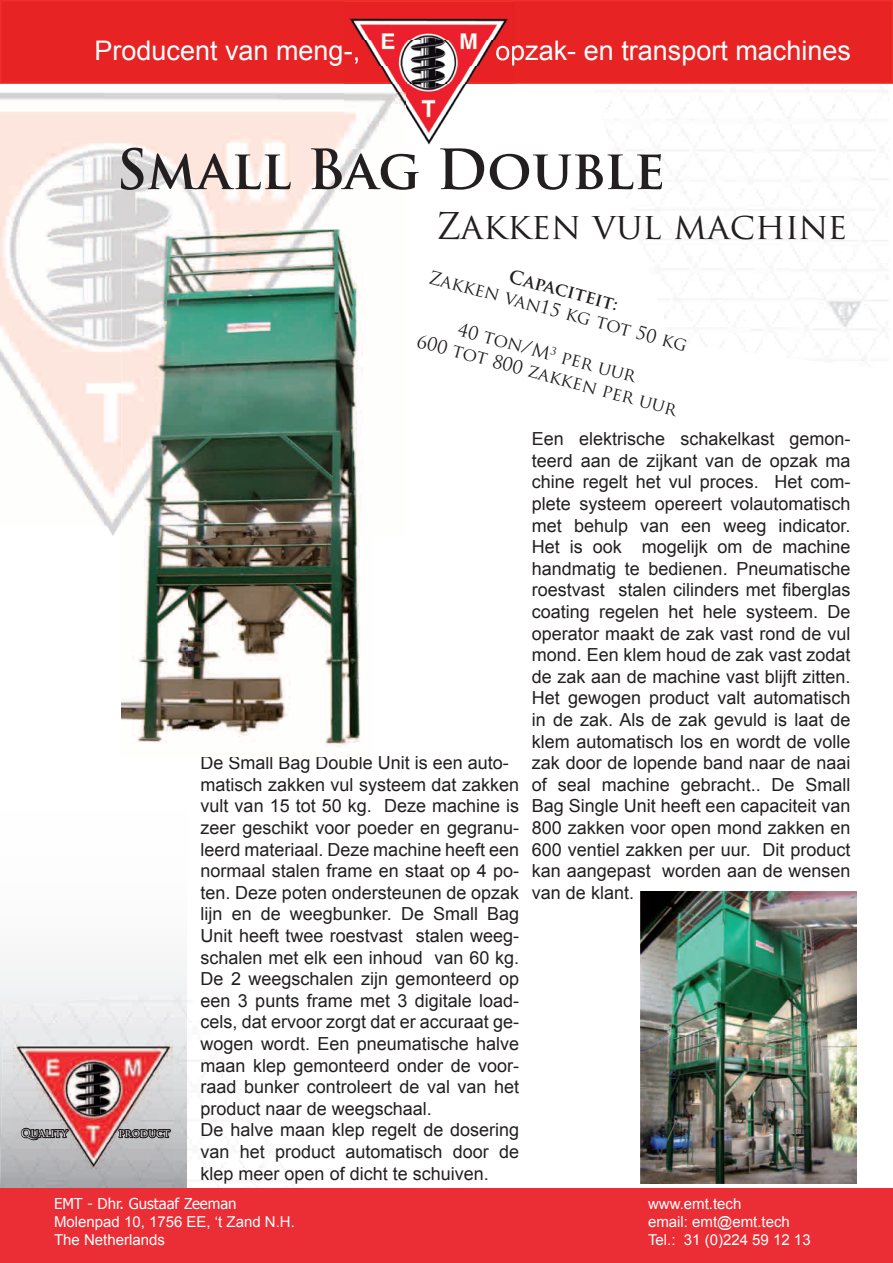
<style>
.page{position:relative;width:893px;height:1263px;background:#fff}
.page>*{position:absolute;margin:0;border:0;box-sizing:border-box;transform-origin:0 0}
.t1{font:700 54px "Trajan Pro";color:#231f20}
.t2{font:36px "Trajan Pro";color:#231f20}
.t3{font:27px "Arial";color:#fff}
.t4{font:18px/21.6px "Arial";color:#231f20}
.t5{font:18px/21.6px "Trajan Pro";color:#231f20}
.t6{font:700 18px "Trajan Pro";color:#231f20}
.t7{font:15px "Arial";color:#fff}
.t8{font:15px "Tahoma";color:#fff}
.t9{font:10.5px "Trajan Pro";color:#fff}
</style>
<div class="page">
<svg style="left:0;top:535px;width:187px;height:556px"></svg>
<img style="left:790px;top:88px;width:99px;height:273px">
<img style="left:2px;top:995px;width:185px;height:96px">
<img style="left:0;top:1091px;width:46px;height:97px">
<div style="left:0;top:1188px;width:893px;height:75px;background:#eb2e35"></div>
<div style="left:0;top:0;width:893px;height:84px;background:#e72324"></div>
<img style="left:0;top:92px;width:365px;height:435px">
<img style="left:108px;top:527px;width:10px;height:8px">
<img style="left:344px;top:0;width:169px;height:41px">
<img style="left:344px;top:41px;width:169px;height:104px">
<img style="left:344px;top:92px;width:61px;height:56px">
<img style="left:122px;top:230px;width:243px;height:526px">
<img style="left:13px;top:1046px;width:159px;height:123px">
<svg style="left:20px;top:1118px;width:50px;height:30px"></svg>
<svg style="left:117px;top:1127px;width:55px;height:25px"></svg>
<img style="left:640px;top:891px;width:216px;height:293px">
<h3 class="t3" style="left:94px;top:33px;width:267px">Producent van meng-,</h3>
<h3 class="t3" style="left:495px;top:33px;width:357px">opzak- en transport machines</h3>
<h1 class="t1" style="left:116px;top:136px;width:550px">Small Bag Double</h1>
<h2 class="t2" style="left:436px;top:203px;width:413px">Zakken vul machine</h2>
<p class="t9" style="left:21px;top:1126px;width:48px">Quality</p>
<p class="t9" style="left:119px;top:1126px;width:53px">product</p>
<p class="t6" style="left:513px;top:265px;width:114px;rotate:15deg">Capaciteit:</p>
<p class="t5" style="left:426px;top:309px;width:270px;text-indent:37px;rotate:15deg">40 ton/M<sup>3</sup> per uur<br>600 tot 800 zakken per uur</p>
<p class="t5" style="left:432px;top:266px;width:268px;rotate:15deg">Zakken van15 kg tot 50 kg</p>
<p class="t4" style="left:201px;top:752px;width:320px">De Small Bag Double Unit is een auto&shy;matisch zakken vul systeem dat zakken vult van 15 tot 50 kg. Deze machine is zeer geschikt voor poeder en gegranu&shy;leerd materiaal. Deze machine heeft een normaal stalen frame en staat op 4 po&shy;ten. Deze poten ondersteunen de opzak lijn en de weegbunker. De Small Bag Unit heeft twee roestvast stalen weeg&shy;schalen met elk een inhoud van 60 kg.<br>De 2 weegschalen zijn gemonteerd op een 3 punts frame met 3 digitale load&shy;cels, dat ervoor zorgt dat er accuraat ge&shy;wogen wordt. Een pneumatische halve maan klep gemonteerd onder de voor&shy;raad bunker controleert de val van het product naar de weegschaal.<br>De halve maan klep regelt de dosering van het product automatisch door de klep meer open of dicht te schuiven.</p>
<p class="t4" style="left:532px;top:428px;width:320px;text-align:justify">Een elektrische schakelkast gemon&shy;teerd aan de zijkant van de opzak ma chine regelt het vul proces. Het com&shy;plete systeem opereert volautomatisch met behulp van een weeg indicator.<br>Het is ook mogelijk om de machine handmatig te bedienen. Pneumatische roestvast stalen cilinders met fiberglas coating regelen het hele systeem. De operator maakt de zak vast rond de vul mond. Een klem houd de zak vast zodat de zak aan de machine vast blijft zitten.<br>Het gewogen product valt automatisch in de zak. Als de zak gevuld is laat de klem automatisch los en wordt de volle zak door de lopende band naar de naai of seal machine gebracht.. De Small Bag Single Unit heeft een capaciteit van 800 zakken voor open mond zakken en 600 ventiel zakken per uur. Dit product kan aangepast worden aan de wensen van de klant.</p>
<p class="t8" style="left:54px;top:1194px;width:184px">EMT - Dhr. Gustaaf Zeeman</p>
<p class="t7" style="left:648px;top:1194px;width:95px">www.emt.tech</p>
<p class="t7" style="left:54px;top:1212px;width:242px">Molenpad 10, 1756 EE, ‘t Zand N.H.</p>
<p class="t7" style="left:648px;top:1212px;width:143px">email: emt@emt.tech</p>
<p class="t7" style="left:54px;top:1230px;width:112px">The Netherlands</p>
<p class="t7" style="left:648px;top:1230px;width:164px">Tel.: 31 (0)224 59 12 13</p>
</div>
